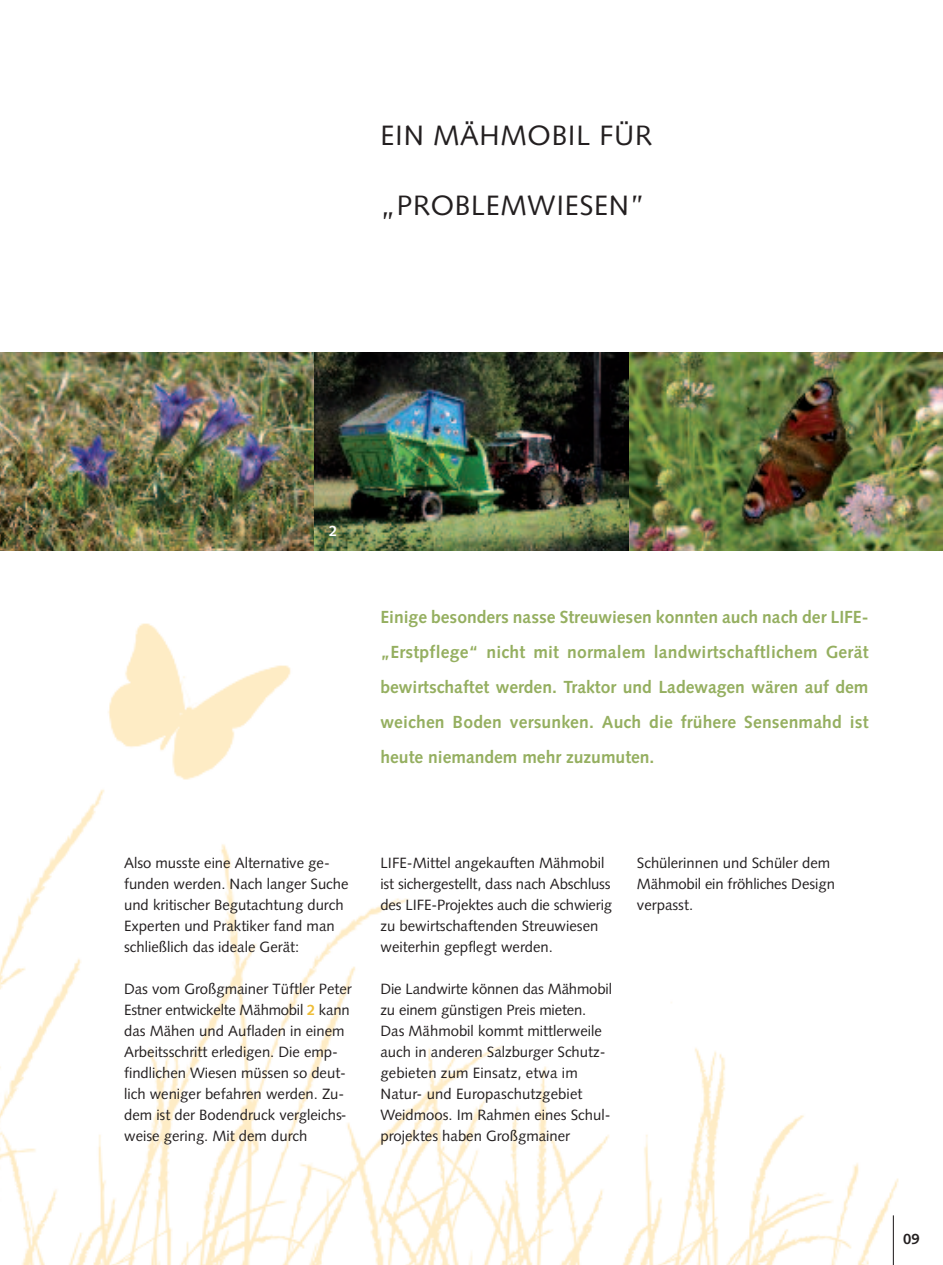
<style>
.page{position:relative;width:943px;height:1265px;background:#fff}
.page>*{position:absolute;margin:0;border:0;box-sizing:border-box;transform-origin:0 0}
.t1{font:28px "Syntax";letter-spacing:.025em;color:#231f20}
.t2{font:700 17.5px/35px "Syntax";color:#95af60;text-align:justify}
.t3{font:14.88px/21px "Syntax";color:#231f20}
.t4{font:700 14.88px "Syntax";color:#231f20}
.t5{font:700 14.88px "Syntax";color:#fff}
.s1{font-weight:700;color:#eebd37}
</style>
<div class="page">
<img style="left:0;top:623px;width:899px;height:642px">
<hr style="left:892px;top:1215px;width:1px;height:50px;background:#231f20">
<img style="left:0;top:352px;width:943px;height:199px">
<h1 class="t1" style="left:380px;top:124px;width:273px">EIN MÄHMOBIL FÜR</h1>
<h1 class="t1" style="left:380px;top:194px;width:266px">„PROBLEMWIESEN”</h1>
<p class="t5" style="left:329px;top:525px;width:10px">2</p>
<p class="t2" style="left:380px;top:601px;width:489px">Einige besonders nasse Streuwiesen konnten auch nach der LIFE-„Erstpflege“ nicht mit normalem landwirtschaftlichem Gerät bewirtschaftet werden. Traktor und Ladewagen wären auf dem weichen Boden versunken. Auch die frühere Sensenmahd ist heute niemandem mehr zuzumuten.</p>
<p class="t3" style="left:124px;top:854px;width:226px">Also musste eine Alternative ge&shy;funden werden. Nach langer Suche und kritischer Begutachtung durch<br>Experten und Praktiker fand man schließlich das ideale Gerät:</p>
<p class="t3" style="left:124px;top:980px;width:229px">Das vom Großgmainer Tüftler Peter Estner entwickelte Mähmobil <span class="s1">2</span> kann das Mähen und Aufladen in einem Arbeitsschritt erledigen. Die emp&shy;findlichen Wiesen müssen so deut&shy;lich weniger befahren werden. Zu&shy;dem ist der Bodendruck vergleichs&shy;weise gering. Mit dem durch</p>
<p class="t3" style="left:380px;top:854px;width:233px">LIFE-Mittel angekauften Mähmobil ist sichergestellt, dass nach Abschluss des LIFE-Projektes auch die schwierig zu bewirtschaftenden Streuwiesen weiterhin gepflegt werden.</p>
<p class="t3" style="left:380px;top:980px;width:233px">Die Landwirte können das Mähmobil zu einem günstigen Preis mieten.<br>Das Mähmobil kommt mittlerweile auch in anderen Salzburger Schutz&shy;gebieten zum Einsatz, etwa im<br>Natur- und Europaschutzgebiet<br>Weidmoos. Im Rahmen eines Schul&shy;projektes haben Großgmainer</p>
<p class="t3" style="left:637px;top:854px;width:200px">Schülerinnen und Schüler dem<br>Mähmobil ein fröhliches Design verpasst.</p>
<p class="t4" style="left:903px;top:1233px;width:18px">09</p>
</div>
